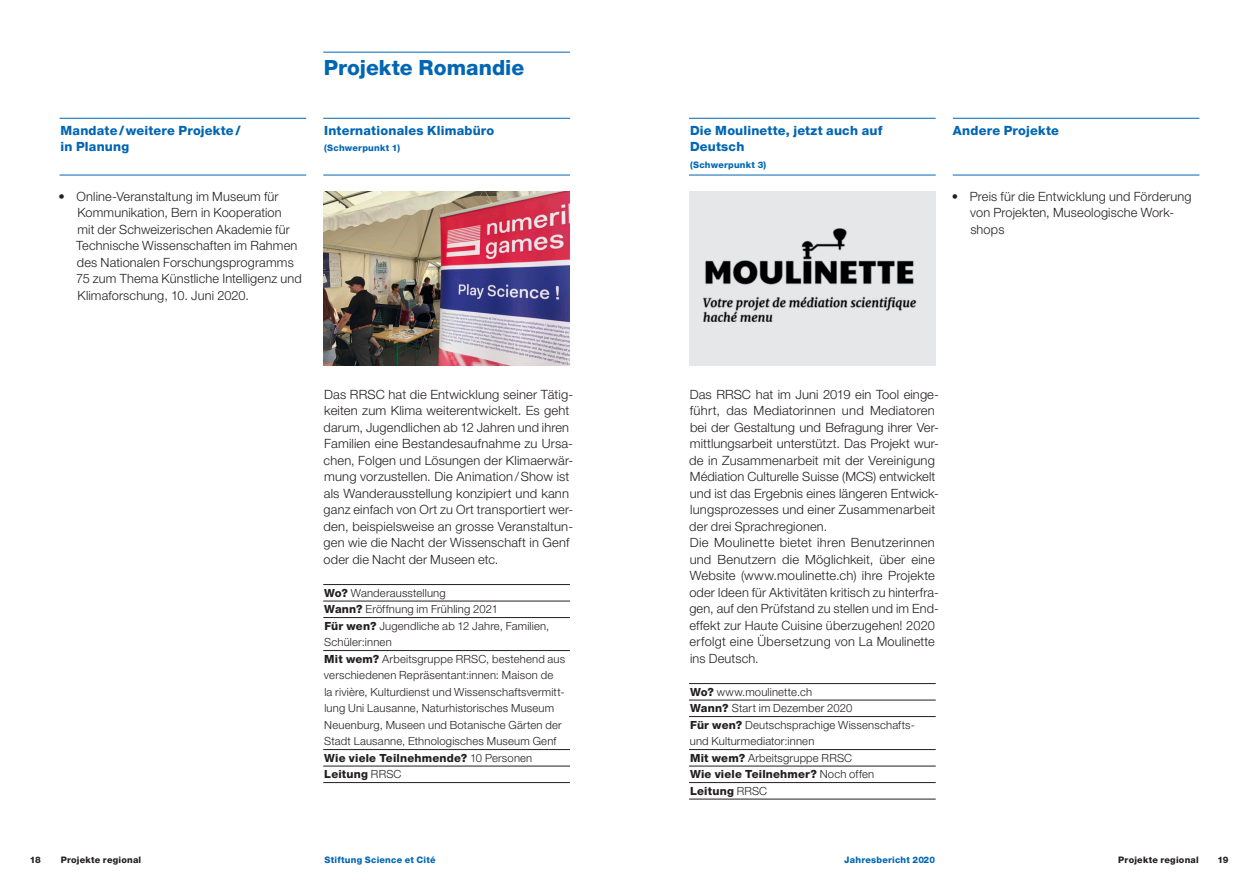
<style>
.page{position:relative;width:1259px;height:893px;background:#fff}
.page>*{position:absolute;margin:0;border:0;box-sizing:border-box;transform-origin:0 0}
.t1{font:800 21px "Helvetica Neue LT Std";color:#0166b3}
.t2{font:300 12.75px/16.5px "Helvetica Neue LT Std";letter-spacing:.01em;color:#231f20}
.t3{font:800 12.75px/16.5px "Helvetica Neue LT Std";letter-spacing:.015em;color:#0166b3}
.t4{font:300 11.25px/16.5px "Helvetica Neue LT Std";letter-spacing:.015em;color:#231f20}
.t5{font:800 9px "Helvetica Neue LT Std";letter-spacing:.025em;color:#0166b3}
.t6{font:800 9px "Helvetica Neue LT Std";letter-spacing:.025em;color:#231f20}
.s1{font-weight:800}
</style>
<div class="page">
<hr style="left:952px;top:118px;width:247px;height:1px;background:#0166b3">
<hr style="left:952px;top:175px;width:247px;height:1px;background:#0166b3">
<hr style="left:323px;top:118px;width:247px;height:1px;background:#0166b3">
<hr style="left:323px;top:175px;width:247px;height:1px;background:#0166b3">
<hr style="left:689px;top:118px;width:246px;height:1px;background:#0166b3">
<hr style="left:689px;top:175px;width:246px;height:1px;background:#0166b3">
<hr style="left:323px;top:584px;width:247px;height:1px;background:#231f20">
<hr style="left:323px;top:601px;width:247px;height:1px;background:#231f20">
<hr style="left:323px;top:617px;width:247px;height:1px;background:#231f20">
<hr style="left:323px;top:650px;width:247px;height:1px;background:#231f20">
<hr style="left:323px;top:749px;width:247px;height:1px;background:#231f20">
<hr style="left:323px;top:766px;width:247px;height:1px;background:#231f20">
<hr style="left:323px;top:782px;width:247px;height:1px;background:#231f20">
<hr style="left:689px;top:683px;width:246px;height:1px;background:#231f20">
<hr style="left:689px;top:700px;width:246px;height:1px;background:#231f20">
<hr style="left:689px;top:716px;width:246px;height:1px;background:#231f20">
<hr style="left:689px;top:749px;width:246px;height:1px;background:#231f20">
<hr style="left:689px;top:766px;width:246px;height:1px;background:#231f20">
<hr style="left:689px;top:782px;width:246px;height:1px;background:#231f20">
<hr style="left:689px;top:799px;width:246px;height:1px;background:#231f20">
<img style="left:323px;top:192px;width:247px;height:174px">
<div style="left:689px;top:192px;width:246px;height:174px;background:#e6e7e9"></div>
<img style="left:703px;top:228px;width:214px;height:94px">
<hr style="left:323px;top:52px;width:247px;height:1px;background:#0166b3">
<hr style="left:60px;top:118px;width:246px;height:1px;background:#0166b3">
<hr style="left:60px;top:175px;width:246px;height:1px;background:#0166b3">
<p class="t3" style="left:60px;top:122px;width:181px">Mandate/weitere Projekte/ in Planung</p>
<p class="t2" style="left:76px;top:188px;width:227px;text-indent:-18px">• Online-Veranstaltung im Museum für Kommunikation, Bern in Kooperation<br>mit der Schweizerischen Akademie für Technische Wissenschaften im Rahmen des Nationalen Forschungsprogramms 75 zum Thema Künstliche Intelligenz und Klimaforschung, 10. Juni 2020.</p>
<h1 class="t1" style="left:324px;top:55px;width:202px">Projekte Romandie</h1>
<p class="t3" style="left:324px;top:122px;width:172px">Internationales Klimabüro</p>
<p class="t5" style="left:324px;top:143px;width:77px">(Schwerpunkt 1)</p>
<p class="t2" style="left:323px;top:386px;width:251px">Das RRSC hat die Entwicklung seiner Tätig&shy;keiten zum Klima weiterentwickelt. Es geht darum, Jugendlichen ab 12 Jahren und ihren Familien eine Bestandesaufnahme zu Ursa&shy;chen, Folgen und Lösungen der Klimaerwär&shy;mung vorzustellen. Die Animation/Show ist als Wanderausstellung konzipiert und kann ganz einfach von Ort zu Ort transportiert wer&shy;den, beispielsweise an grosse Veranstaltun&shy;gen wie die Nacht der Wissenschaft in Genf oder die Nacht der Museen etc.</p>
<p class="t4" style="left:324px;top:584px;width:243px"><span class="s1">Wo?</span> Wanderausstellung<br><span class="s1">Wann?</span> Eröffnung im Frühling 2021<br><span class="s1">Für wen?</span> Jugendliche ab 12 Jahre, Familien, Schüler:innen<br><span class="s1">Mit wem?</span> Arbeitsgruppe RRSC, bestehend aus verschiedenen Repräsentant:innen: Maison de<br>la rivière, Kulturdienst und Wissenschaftsvermitt&shy;lung Uni Lausanne, Naturhistorisches Museum Neuenburg, Museen und Botanische Gärten der Stadt Lausanne, Ethnologisches Museum Genf <span class="s1">Wie viele Teilnehmende?</span> 10 Personen <span class="s1">Leitung</span> RRSC</p>
<p class="t3" style="left:690px;top:122px;width:194px">Die Moulinette, jetzt auch auf<br>Deutsch</p>
<p class="t5" style="left:690px;top:159px;width:78px">(Schwerpunkt 3)</p>
<p class="t3" style="left:953px;top:122px;width:107px">Andere Projekte</p>
<p class="t2" style="left:970px;top:188px;width:223px;text-indent:-19px">• Preis für die Entwicklung und Förderung von Projekten, Museologische Work&shy;shops</p>
<p class="t2" style="left:689px;top:386px;width:251px">Das RRSC hat im Juni 2019 ein Tool einge&shy;führt, das Mediatorinnen und Mediatoren bei der Gestaltung und Befragung ihrer Ver&shy;mittlungsarbeit unterstützt. Das Projekt wur&shy;de in Zusammenarbeit mit der Vereinigung Médiation Culturelle Suisse (MCS) entwickelt und ist das Ergebnis eines längeren Entwick&shy;lungsprozesses und einer Zusammenarbeit der drei Sprachregionen.<br>Die Moulinette bietet ihren Benutzerinnen und Benutzern die Möglichkeit, über eine Website (www.moulinette.ch) ihre Projekte oder Ideen für Aktivitäten kritisch zu hinterfra&shy;gen, auf den Prüfstand zu stellen und im End&shy;effekt zur Haute Cuisine überzugehen! 2020 erfolgt eine Übersetzung von La Moulinette ins Deutsch.</p>
<p class="t4" style="left:690px;top:683px;width:226px"><span class="s1">Wo?</span> www.moulinette.ch<br><span class="s1">Wann?</span> Start im Dezember 2020<br><span class="s1">Für wen?</span> Deutschsprachige Wissenschafts&shy;und Kulturmediator:innen<br><span class="s1">Mit wem?</span> Arbeitsgruppe RRSC<br><span class="s1">Wie viele Teilnehmer?</span> Noch offen<br><span class="s1">Leitung</span> RRSC</p>
<p class="t6" style="left:30px;top:855px;width:13px">18</p>
<p class="t5" style="left:324px;top:855px;width:113px">Stiftung Science et Cité</p>
<p class="t5" style="left:844px;top:855px;width:92px">Jahresbericht 2020</p>
<p class="t6" style="left:1118px;top:855px;width:82px">Projekte regional</p>
<p class="t6" style="left:1217px;top:855px;width:13px">19</p>
<p class="t6" style="left:61px;top:855px;width:82px">Projekte regional</p>
</div>
